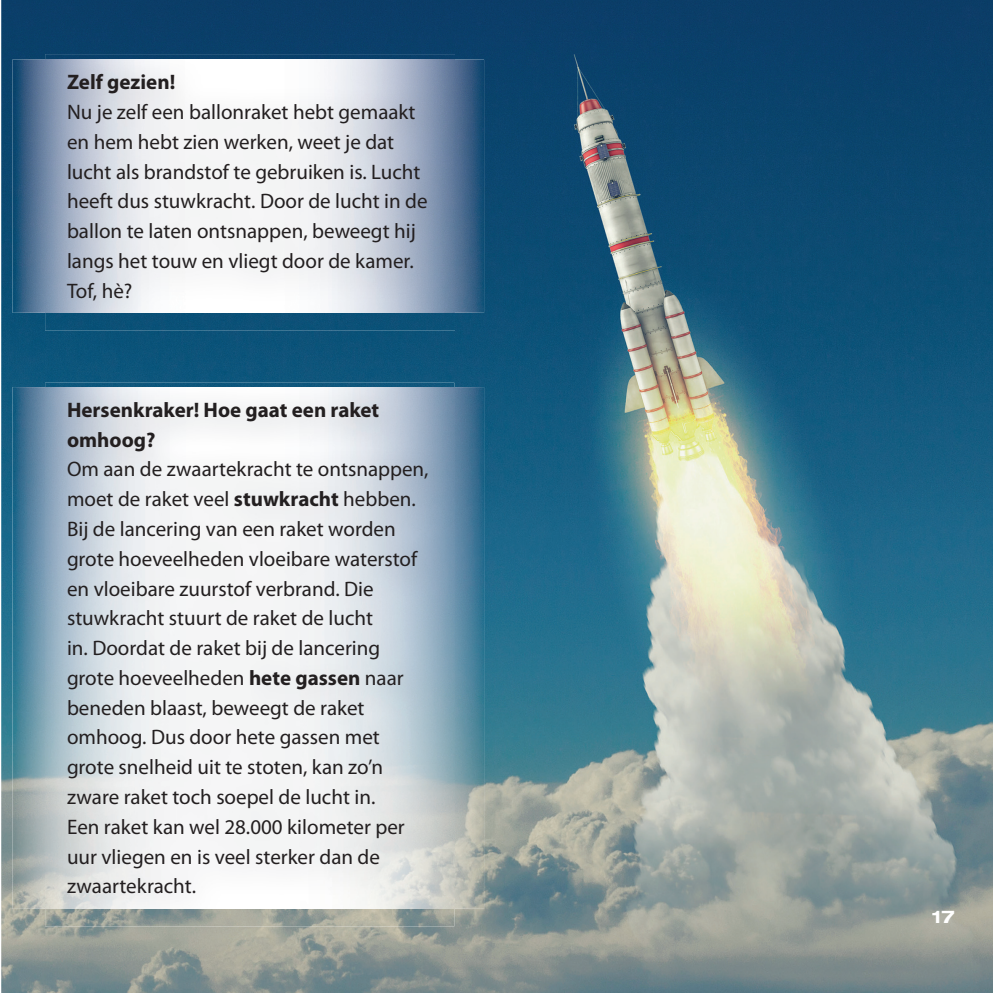
<style>
.page{position:relative;width:993px;height:993px;background:#fff}
.page>*{position:absolute;margin:0;border:0;box-sizing:border-box;transform-origin:0 0}
.t1{font:21px/29.8px "Myriad Pro";color:#231f20}
.t2{font:700 21px/29.8px "Myriad Pro";color:#231f20}
.t3{font:700 expanded 17.5px "Helvetica Neue LT Std";color:#fff}
.s1{font-weight:700}
</style>
<div class="page">
<img style="left:1px;top:0;width:991px;height:992px">
<img style="left:12px;top:60px;width:472px;height:253px">
<img style="left:12px;top:387px;width:33px;height:521px">
<img style="left:454px;top:387px;width:30px;height:521px">
<img style="left:45px;top:54px;width:410px;height:276px">
<img style="left:45px;top:60px;width:410px;height:253px">
<img style="left:45px;top:382px;width:409px;height:544px">
<p class="t2" style="left:67px;top:69px;width:110px">Zelf gezien!</p>
<p class="t1" style="left:67px;top:99px;width:362px">Nu je zelf een ballonraket hebt gemaakt en hem hebt zien werken, weet je dat lucht als brandstof te gebruiken is. Lucht heeft dus stuwkracht. Door de lucht in de ballon te laten ontsnappen, beweegt hij langs het touw en vliegt door de kamer.<br>Tof, hè?</p>
<p class="t2" style="left:67px;top:396px;width:314px">Hersenkraker! Hoe gaat een raket omhoog?</p>
<p class="t1" style="left:67px;top:456px;width:363px">Om aan de zwaartekracht te ontsnappen, moet de raket veel <span class="s1">stuwkracht</span> hebben.<br>Bij de lancering van een raket worden grote hoeveelheden vloeibare waterstof en vloeibare zuurstof verbrand. Die stuwkracht stuurt de raket de lucht<br>in. Doordat de raket bij de lancering grote hoeveelheden <span class="s1">hete gassen</span> naar beneden blaast, beweegt de raket omhoog. Dus door hete gassen met grote snelheid uit te stoten, kan zo’n zware raket toch soepel de lucht in.<br>Een raket kan wel 28.000 kilometer per uur vliegen en is veel sterker dan de zwaartekracht.</p>
<p class="t3" style="left:931px;top:906px;width:25px">17</p>
</div>
